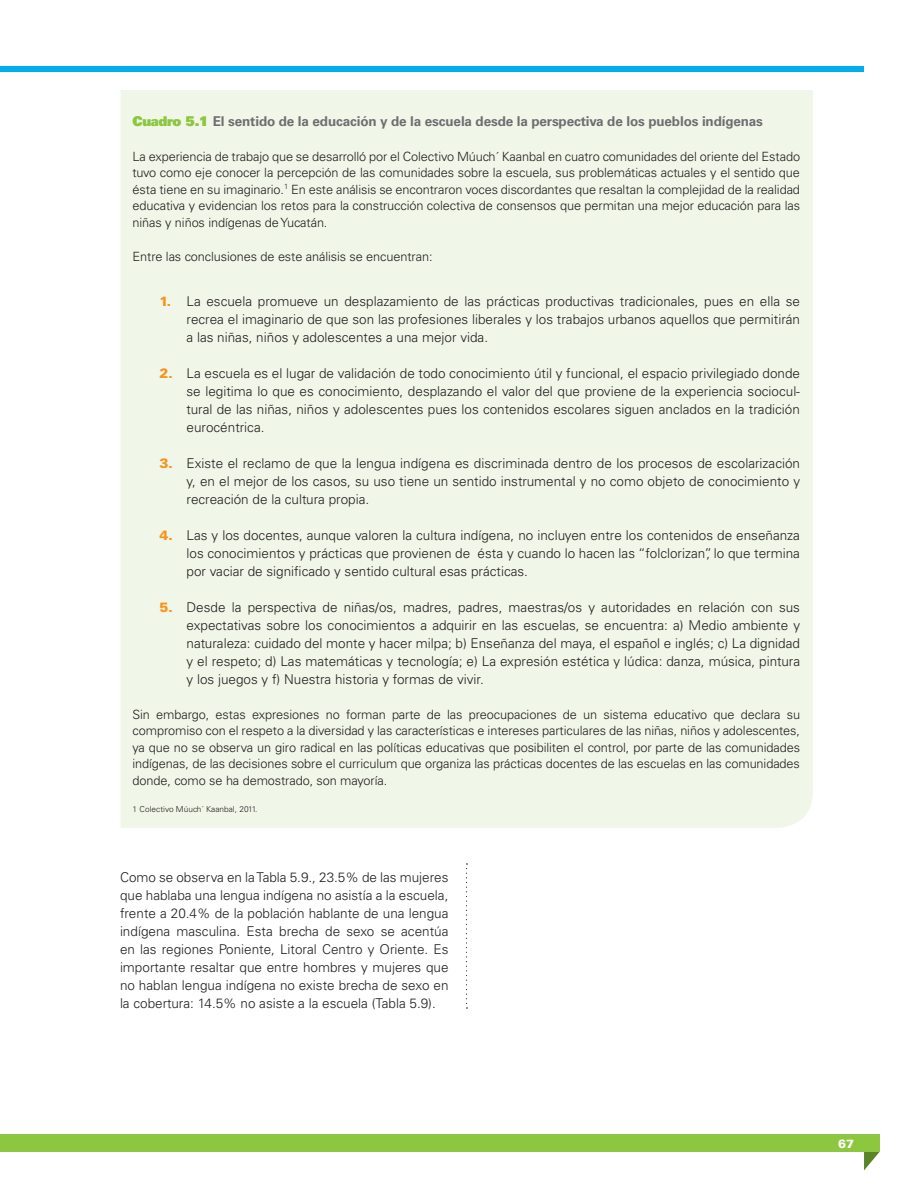
<style>
.page{position:relative;width:918px;height:1188px;background:#fff}
.page>*{position:absolute;margin:0;border:0;box-sizing:border-box;transform-origin:0 0}
._1__Texto_normal{font:300 13.5px/18px "Univers LT";color:#231f20;text-align:justify}
._3__Grafica_Titulo{font:700 13.5px "Univers LT";letter-spacing:-.01em;color:#6d6e71}
._1__Texto_Recuadro{font:300 12.75px/16.5px "Univers LT";letter-spacing:-.01em;color:#231f20;text-align:justify}
.t1{font:900 12px "Univers LT";color:#fff}
._4_Footnote_Text{font:300 8.25px "Univers LT";letter-spacing:.005em;color:#231f20}
.s1{font-weight:900;color:#8dc63f}
.s2{font-weight:900;color:#f7941e}
</style>
<div class="page">
<svg style="left:864px;top:1152px;width:15px;height:18px"></svg>
<div style="left:0;top:1134px;width:880px;height:18px;background:#8dc63f"></div>
<div style="left:0;top:66px;width:864px;height:6px;background:#00aeef"></div>
<div style="left:121px;top:90px;width:692px;height:738px;background:#f0f7e8"></div>
<svg style="left:466px;top:863px;width:1px;height:146px"></svg>
<p class="_3__Grafica_Titulo" style="left:133px;top:113px;width:632px"><span class="s1">Cuadro 5.1</span> El sentido de la educación y de la escuela desde la perspectiva de los pueblos indígenas</p>
<p class="_1__Texto_Recuadro" style="left:133px;top:148px;width:669px">La experiencia de trabajo que se desarrolló por el Colectivo Múuch´ Kaanbal en cuatro comunidades del oriente del Estado tuvo como eje conocer la percepción de las comunidades sobre la escuela, sus problemáticas actuales y el sentido que ésta tiene en su imaginario.<sup>1</sup> En este análisis se encontraron voces discordantes que resaltan la complejidad de la realidad educativa y evidencian los retos para la construcción colectiva de consensos que permitan una mejor educación para las niñas y niños indígenas de Yucatán.</p>
<p class="_1__Texto_Recuadro" style="left:133px;top:248px;width:301px">Entre las conclusiones de este análisis se encuentran:</p>
<p class="_1__Texto_normal" style="left:187px;top:292px;width:615px;text-indent:-27px"><span class="s2">1.</span> La escuela promueve un desplazamiento de las prácticas productivas tradicionales, pues en ella se recrea el imaginario de que son las profesiones liberales y los trabajos urbanos aquellos que permitirán a las niñas, niños y adolescentes a una mejor vida.</p>
<p class="_1__Texto_normal" style="left:187px;top:364px;width:615px;text-indent:-27px"><span class="s2">2.</span> La escuela es el lugar de validación de todo conocimiento útil y funcional, el espacio privilegiado donde se legitima lo que es conocimiento, desplazando el valor del que proviene de la experiencia sociocul&shy;tural de las niñas, niños y adolescentes pues los contenidos escolares siguen anclados en la tradición eurocéntrica.</p>
<p class="_1__Texto_normal" style="left:187px;top:454px;width:615px;text-indent:-27px"><span class="s2">3.</span> Existe el reclamo de que la lengua indígena es discriminada dentro de los procesos de escolarización y, en el mejor de los casos, su uso tiene un sentido instrumental y no como objeto de conocimiento y recreación de la cultura propia.</p>
<p class="_1__Texto_normal" style="left:187px;top:526px;width:615px;text-indent:-27px"><span class="s2">4.</span> Las y los docentes, aunque valoren la cultura indígena, no incluyen entre los contenidos de enseñanza los conocimientos y prácticas que provienen de ésta y cuando lo hacen las “folclorizan”, lo que termina por vaciar de significado y sentido cultural esas prácticas.</p>
<p class="_1__Texto_normal" style="left:187px;top:598px;width:615px;text-indent:-27px"><span class="s2">5.</span> Desde la perspectiva de niñas/os, madres, padres, maestras/os y autoridades en relación con sus expectativas sobre los conocimientos a adquirir en las escuelas, se encuentra: a) Medio ambiente y naturaleza: cuidado del monte y hacer milpa; b) Enseñanza del maya, el español e inglés; c) La dignidad y el respeto; d) Las matemáticas y tecnología; e) La expresión estética y lúdica: danza, música, pintura y los juegos y f) Nuestra historia y formas de vivir.</p>
<p class="_1__Texto_Recuadro" style="left:133px;top:706px;width:669px">Sin embargo, estas expresiones no forman parte de las preocupaciones de un sistema educativo que declara su compromiso con el respeto a la diversidad y las características e intereses particulares de las niñas, niños y adolescentes, ya que no se observa un giro radical en las políticas educativas que posibiliten el control, por parte de las comunidades indígenas, de las decisiones sobre el curriculum que organiza las prácticas docentes de las escuelas en las comunidades donde, como se ha demostrado, son mayoría.</p>
<p class="_4_Footnote_Text" style="left:133px;top:804px;width:127px">1 Colectivo Múuch´ Kaanbal, 2011.</p>
<p class="_1__Texto_normal" style="left:120px;top:868px;width:330px">Como se observa en la Tabla 5.9., 23.5% de las mujeres que hablaba una lengua indígena no asistía a la escuela, frente a 20.4% de la población hablante de una lengua indígena masculina. Esta brecha de sexo se acentúa en las regiones Poniente, Litoral Centro y Oriente. Es importante resaltar que entre hombres y mujeres que no hablan lengua indígena no existe brecha de sexo en la cobertura: 14.5% no asiste a la escuela (Tabla 5.9).</p>
<p class="t1" style="left:838px;top:1136px;width:18px">67</p>
</div>
